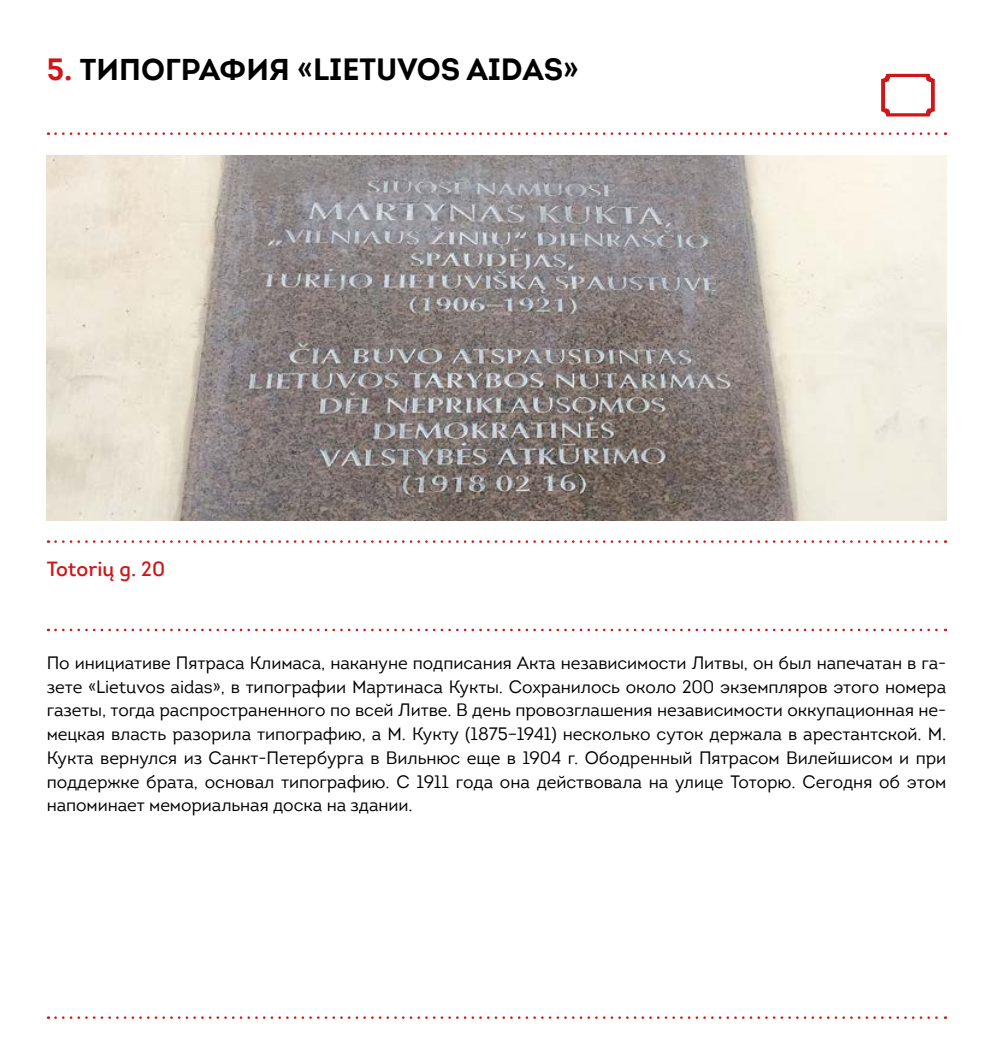
<style>
.page{position:relative;width:993px;height:1056px;background:#fff}
.page>*{position:absolute;margin:0;border:0;box-sizing:border-box;transform-origin:0 0}
.t1{font:700 30px "Intro";color:#000}
.t2{font:600 20px "Intro";color:#cd171a}
.t3{font:17.5px/23.8px "Intro";letter-spacing:-.005em;color:#000;text-align:justify}
.s1{color:#cd171a}
</style>
<div class="page">
<svg style="left:55px;top:132px;width:890px;height:3px"></svg>
<svg style="left:55px;top:1016px;width:890px;height:3px"></svg>
<svg style="left:55px;top:540px;width:890px;height:3px"></svg>
<svg style="left:55px;top:629px;width:890px;height:2px"></svg>
<img style="left:47px;top:155px;width:898px;height:365px">
<svg style="left:880px;top:74px;width:54px;height:42px"></svg>
<div style="left:885px;top:78px;width:44px;height:34px;background:#fff;border-radius:5px"></div>
<div style="left:884px;top:77px;width:46px;height:36px;border:2px solid #fff;border-radius:5px"></div>
<h1 class="t1" style="left:47px;top:50px;width:533px"><span class="s1">5.</span> ТИПОГРАФИЯ «LIETUVOS AIDАS»</h1>
<p class="t2" style="left:47px;top:557px;width:120px">Totorių g. 20</p>
<p class="t3" style="left:47px;top:651px;width:900px">По инициативе Пятраса Климаса, накануне подписания Акта независимости Литвы, он был напечатан в га&shy;зете «Lietuvos aidas», в типографии Мартинаса Кукты. Сохранилось около 200 экземпляров этого номера газеты, тогда распространенного по всей Литве. В день провозглашения независимости оккупационная не&shy;мецкая власть разорила типографию, а М. Кукту (1875–1941) несколько суток держала в арестантской. М.<br>Кукта вернулся из Санкт-Петербурга в Вильнюс еще в 1904 г. Ободренный Пятрасом Вилейшисом и при поддержке брата, основал типографию. С 1911 года она действовала на улице Тоторю. Сегодня об этом напоминает мемориальная доска на здании.</p>
</div>
